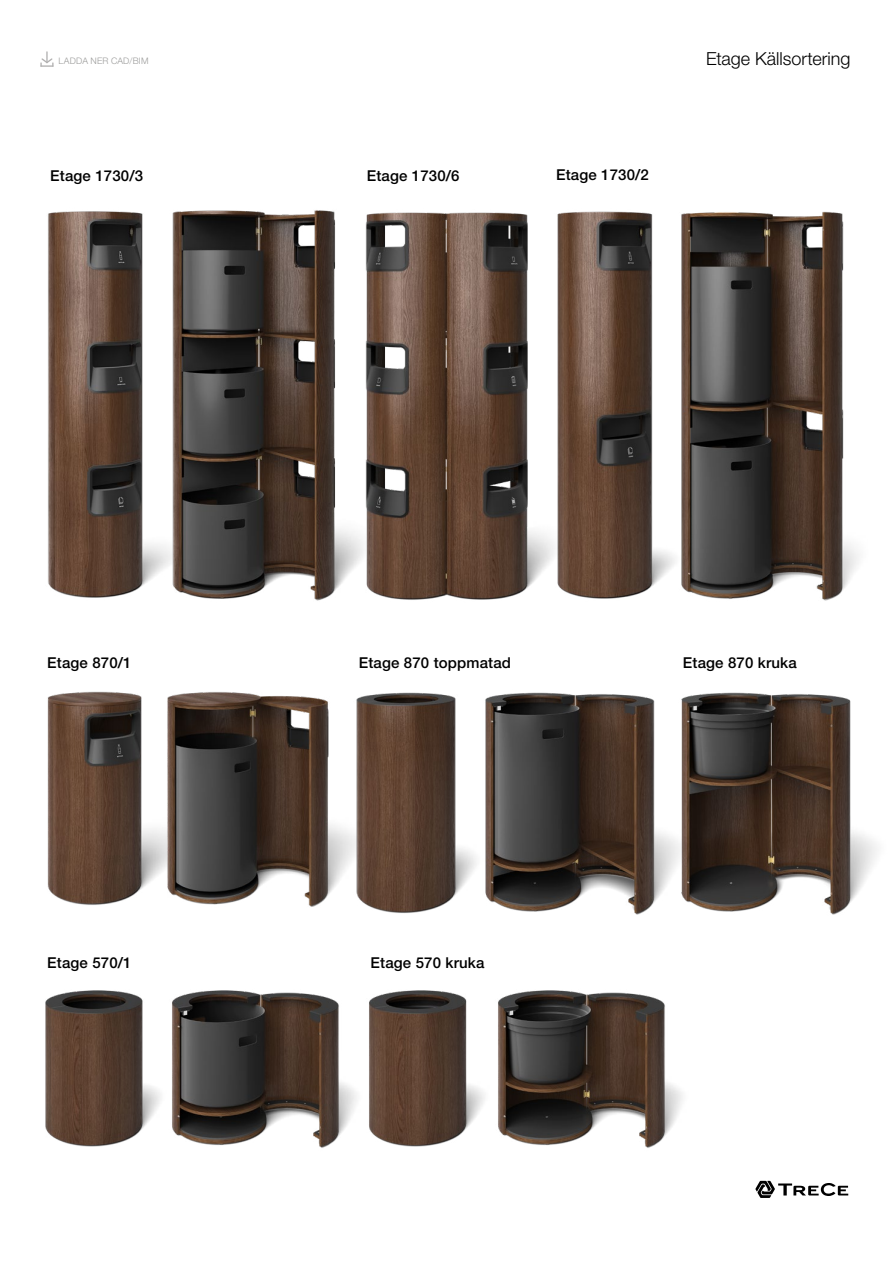
<style>
.page{position:relative;width:893px;height:1263px;background:#fff}
.page>*{position:absolute;margin:0;border:0;box-sizing:border-box;transform-origin:0 0}
.t1{font:300 18px "Helvetica Neue LT Std";letter-spacing:-.005em;color:#000}
.t2{font:500 15px "Helvetica Neue LT Std";letter-spacing:.01em;color:#000}
.t3{font:300 9px "Helvetica Neue LT Std";letter-spacing:.025em;color:#9d9d9c}
</style>
<div class="page">
<svg style="left:755px;top:1181px;width:93px;height:17px"></svg>
<img style="left:47px;top:691px;width:64px;height:214px">
<img style="left:111px;top:692px;width:200px;height:215px">
<img style="left:48px;top:211px;width:84px;height:387px">
<img style="left:132px;top:210px;width:177px;height:389px">
<img style="left:309px;top:210px;width:233px;height:391px">
<img style="left:542px;top:211px;width:95px;height:388px">
<img style="left:637px;top:211px;width:222px;height:390px">
<img style="left:595px;top:992px;width:88px;height:156px">
<img style="left:45px;top:990px;width:82px;height:157px">
<img style="left:127px;top:990px;width:197px;height:158px">
<img style="left:714px;top:692px;width:164px;height:223px">
<img style="left:311px;top:692px;width:129px;height:221px">
<img style="left:440px;top:692px;width:274px;height:223px">
<img style="left:324px;top:990px;width:271px;height:157px">
<svg style="left:40px;top:51px;width:14px;height:16px"></svg>
<p class="t3" style="left:59px;top:55px;width:92px">LADDA NER CAD/BIM</p>
<p class="t1" style="left:706px;top:47px;width:146px">Etage Källsortering</p>
<p class="t2" style="left:50px;top:167px;width:94px">Etage 1730/3</p>
<p class="t2" style="left:367px;top:167px;width:94px">Etage 1730/6</p>
<p class="t2" style="left:556px;top:165px;width:94px">Etage 1730/2</p>
<p class="t2" style="left:47px;top:653px;width:86px">Etage 870/1</p>
<p class="t2" style="left:47px;top:953px;width:86px">Etage 570/1</p>
<p class="t2" style="left:359px;top:653px;width:154px">Etage 870 toppmatad</p>
<p class="t2" style="left:683px;top:653px;width:115px">Etage 870 kruka</p>
<p class="t2" style="left:371px;top:953px;width:115px">Etage 570 kruka</p>
</div>
